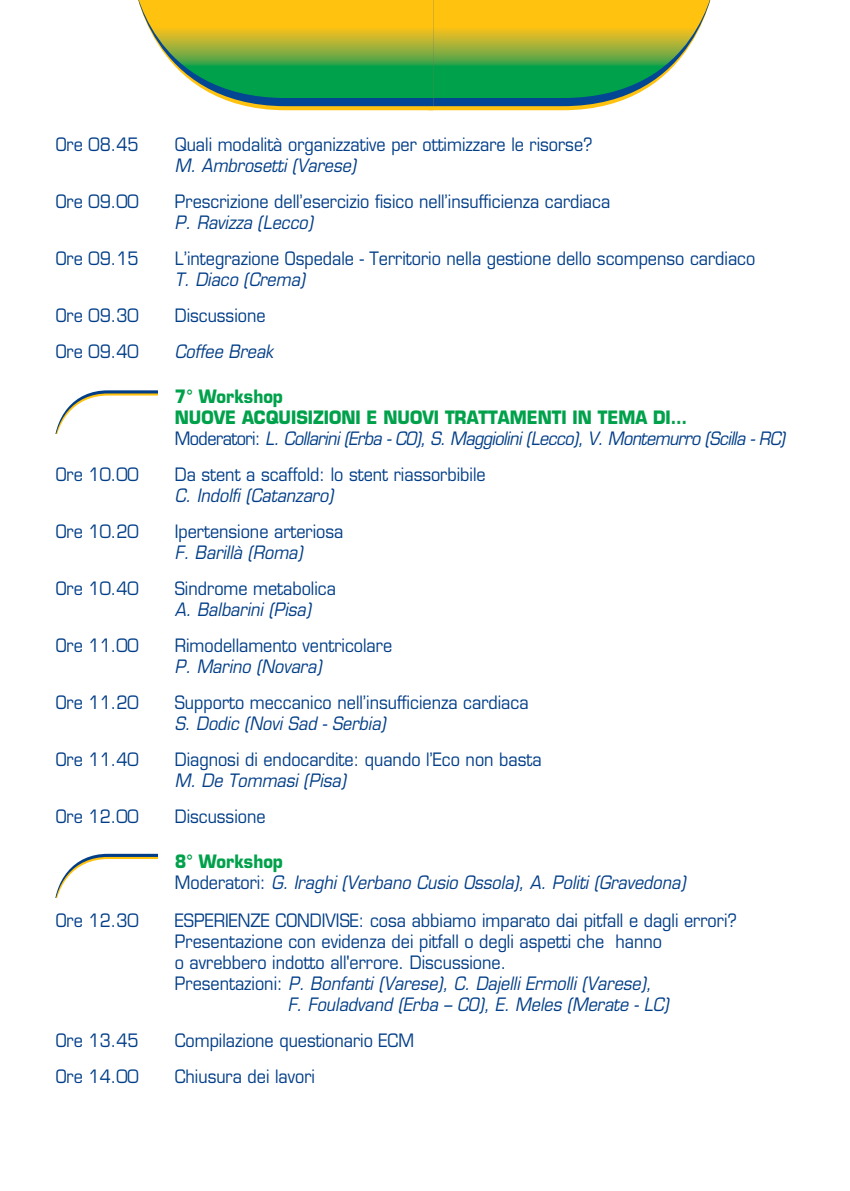
<style>
.page{position:relative;width:850px;height:1191px;background:#fff}
.page>*{position:absolute;margin:0;border:0;box-sizing:border-box;transform-origin:0 0}
.t1{font:18px "Eurostile LT Std";color:#023e88;scale:.9 1}
.t2{font:italic 18px/21px "Eurostile LT Std";color:#023e88;scale:.9 1}
.t3{font:italic 18px/21px "Eurostile LT Std";letter-spacing:-.03em;color:#023e88;scale:.9 1}
.s1{font-weight:700;font-style:normal;color:#00a14b}
.s2{font-style:normal}
</style>
<div class="page">
<svg style="left:138px;top:0;width:573px;height:110px"></svg>
<svg style="left:56px;top:390px;width:102px;height:44px"></svg>
<svg style="left:56px;top:853px;width:102px;height:44px"></svg>
<p class="t1" style="left:56px;top:136px;width:94px">Ore 08.45</p>
<p class="t1" style="left:175px;top:136px;width:466px">Quali modalità organizzative per ottimizzare le risorse?</p>
<p class="t2" style="left:175px;top:156px;width:203px">M. Ambrosetti (Varese)</p>
<p class="t1" style="left:56px;top:193px;width:94px">Ore 09.00</p>
<p class="t1" style="left:175px;top:193px;width:485px">Prescrizione dell’esercizio fisico nell’insufficienza cardiaca</p>
<p class="t2" style="left:175px;top:213px;width:155px">P. Ravizza (Lecco)</p>
<p class="t1" style="left:56px;top:250px;width:94px">Ore 09.15</p>
<p class="t1" style="left:175px;top:250px;width:646px">L’integrazione Ospedale - Territorio nella gestione dello scompenso cardiaco</p>
<p class="t2" style="left:175px;top:270px;width:146px">T. Diaco (Crema)</p>
<p class="t1" style="left:56px;top:307px;width:94px">Ore 09.30</p>
<p class="t1" style="left:175px;top:307px;width:102px">Discussione</p>
<p class="t1" style="left:56px;top:343px;width:94px">Ore 09.40</p>
<p class="t2" style="left:175px;top:342px;width:111px">Coffee Break</p>
<p class="t3" style="left:175px;top:387px;width:679px"><span class="s1">7° Workshop<br>NUOVE ACQUISIZIONI E NUOVI TRATTAMENTI IN TEMA DI…<br></span><span class="s2">Moderatori:</span> L. Collarini (Erba - CO), S. Maggiolini (Lecco), V. Montemurro (Scilla - RC)</p>
<p class="t1" style="left:56px;top:466px;width:94px">Ore 10.00</p>
<p class="t1" style="left:175px;top:466px;width:347px">Da stent a scaffold: lo stent riassorbibile</p>
<p class="t2" style="left:175px;top:486px;width:178px">C. Indolfi (Catanzaro)</p>
<p class="t1" style="left:56px;top:523px;width:94px">Ore 10.20</p>
<p class="t1" style="left:175px;top:523px;width:189px">Ipertensione arteriosa</p>
<p class="t2" style="left:175px;top:543px;width:143px">F. Barillà (Roma)</p>
<p class="t1" style="left:56px;top:580px;width:94px">Ore 10.40</p>
<p class="t1" style="left:175px;top:580px;width:181px">Sindrome metabolica</p>
<p class="t2" style="left:175px;top:600px;width:153px">A. Balbarini (Pisa)</p>
<p class="t1" style="left:56px;top:637px;width:94px">Ore 11.00</p>
<p class="t1" style="left:175px;top:637px;width:243px">Rimodellamento ventricolare</p>
<p class="t2" style="left:175px;top:657px;width:164px">P. Marino (Novara)</p>
<p class="t1" style="left:56px;top:694px;width:94px">Ore 11.20</p>
<p class="t1" style="left:175px;top:694px;width:395px">Supporto meccanico nell’insufficienza cardiaca</p>
<p class="t2" style="left:175px;top:714px;width:236px">S. Dodic (Novi Sad - Serbia)</p>
<p class="t1" style="left:56px;top:751px;width:94px">Ore 11.40</p>
<p class="t1" style="left:175px;top:751px;width:409px">Diagnosi di endocardite: quando l’Eco non basta</p>
<p class="t2" style="left:175px;top:771px;width:192px">M. De Tommasi (Pisa)</p>
<p class="t1" style="left:56px;top:808px;width:94px">Ore 12.00</p>
<p class="t1" style="left:175px;top:808px;width:102px">Discussione</p>
<p class="t2" style="left:175px;top:852px;width:569px"><span class="s1">8° Workshop<br></span><span class="s2">Moderatori:</span> G. Iraghi (Verbano Cusio Ossola), A. Politi (Gravedona)</p>
<p class="t1" style="left:56px;top:912px;width:94px">Ore 12.30</p>
<p class="t1" style="left:175px;top:912px;width:626px">ESPERIENZE CONDIVISE: cosa abbiamo imparato dai pitfall e dagli errori?</p>
<p class="t1" style="left:175px;top:933px;width:543px">Presentazione con evidenza dei pitfall o degli aspetti che hanno</p>
<p class="t1" style="left:175px;top:954px;width:370px">o avrebbero indotto all'errore. Discussione.</p>
<p class="t2" style="left:175px;top:974px;width:531px"><span class="s2">Presentazioni:</span> P. Bonfanti (Varese), C. Dajelli Ermolli (Varese),</p>
<p class="t2" style="left:288px;top:995px;width:425px">F. Fouladvand (Erba – CO), E. Meles (Merate - LC)</p>
<p class="t1" style="left:56px;top:1032px;width:94px">Ore 13.45</p>
<p class="t1" style="left:175px;top:1032px;width:267px">Compilazione questionario ECM</p>
<p class="t1" style="left:56px;top:1068px;width:94px">Ore 14.00</p>
<p class="t1" style="left:175px;top:1068px;width:157px">Chiusura dei lavori</p>
</div>
